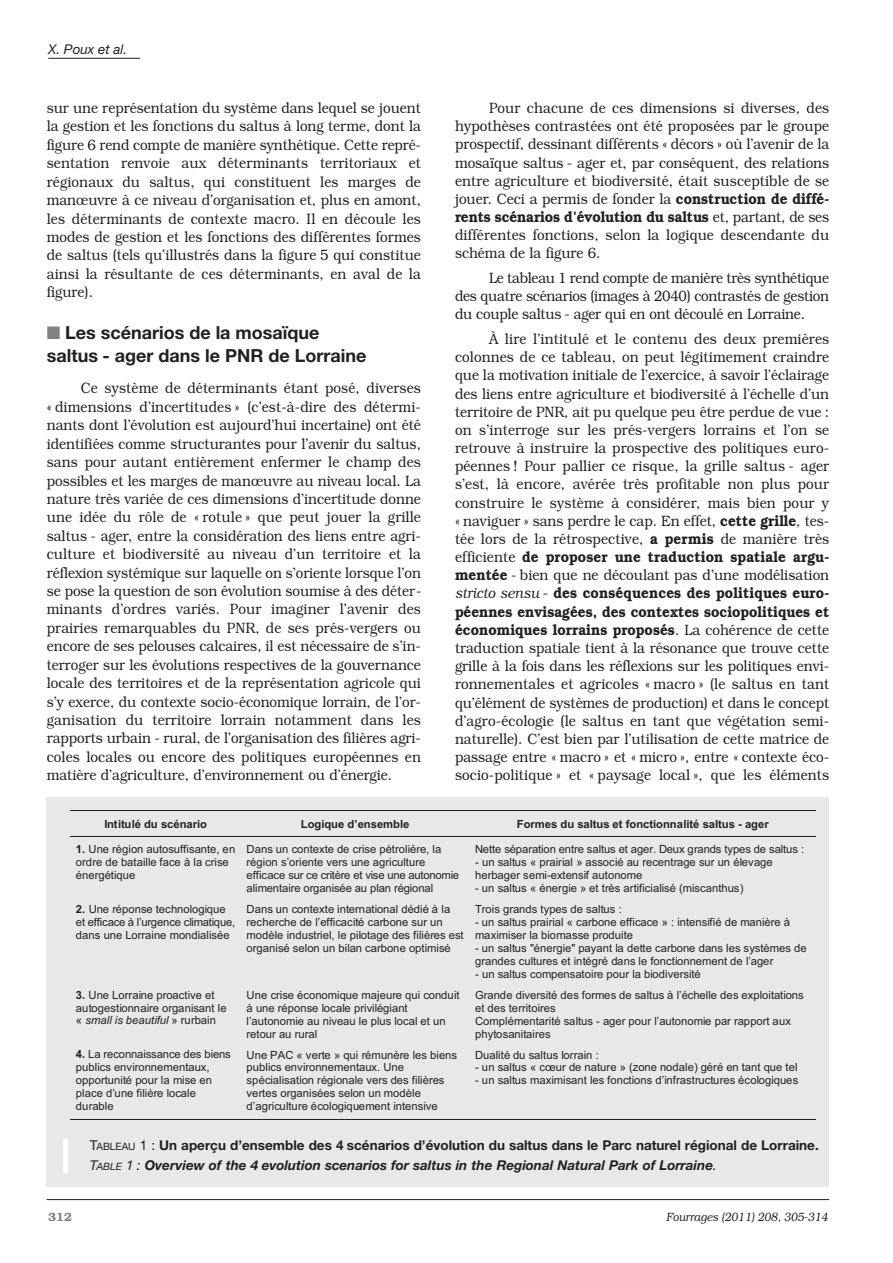
<style>
.page{position:relative;width:893px;height:1263px;background:#fff}
.page>*{position:absolute;margin:0;border:0;box-sizing:border-box;transform-origin:0 0}
.t1{font:700 18px/23px "Helvetica Neue";color:#231f20}
.t2{font:300 15px/18.1px "Bookman";letter-spacing:.01em;color:#231f20;text-align:justify;scale:.9 1}
.t3{font:700 13.5px/20.4px "Helvetica Neue";color:#231f20}
.t4{font:italic 13.5px "Helvetica Neue";color:#231f20}
.t5{font:italic 300 12px "Bookman";color:#231f20;scale:.9 1}
.t6{font:600 12px "Bookman";color:#808285}
.t7{font:11.25px/12.9px "Arial";letter-spacing:.005em;color:#231f20}
.t8{font:700 11.25px "Arial";color:#231f20}
.t9{font:11.25px "Arial";letter-spacing:-.015em;color:#231f20}
.s1{color:#808285}
.s2{font-weight:600}
.s3{font-style:italic}
.s4{font-weight:700}
.s5{font-weight:400}
.s6{font-weight:400;font-size:10.2px}
.s7{font-weight:400;font-style:italic}
.s8{font-weight:400;font-style:italic;font-size:10.2px}
</style>
<div class="page">
<hr style="left:48px;top:58px;width:92px;height:1px;background:#231f20">
<hr style="left:47px;top:1199px;width:782px;height:1px;background:#231f20">
<div style="left:47px;top:797px;width:782px;height:390px;background:#e7e8e9"></div>
<hr style="left:70px;top:811px;width:170px;height:1px;background:#231f20">
<hr style="left:241px;top:811px;width:228px;height:1px;background:#231f20">
<hr style="left:470px;top:811px;width:346px;height:1px;background:#231f20">
<hr style="left:70px;top:836px;width:170px;height:1px;background:#231f20">
<hr style="left:241px;top:836px;width:228px;height:1px;background:#231f20">
<hr style="left:470px;top:836px;width:346px;height:1px;background:#231f20">
<hr style="left:70px;top:1119px;width:170px;height:1px;background:#231f20">
<hr style="left:241px;top:1119px;width:228px;height:1px;background:#231f20">
<hr style="left:470px;top:1119px;width:346px;height:1px;background:#231f20">
<hr style="left:64px;top:1139px;width:4px;height:34px;background:#fff">
<p class="t4" style="left:48px;top:44px;width:80px">X. Poux et al.</p>
<p class="t2" style="left:47px;top:99px;width:417px">sur une représentation du système dans lequel se jouent la gestion et les fonctions du saltus à long terme, dont la figure 6 rend compte de manière synthétique. Cette repré&shy;sentation renvoie aux déterminants territoriaux et régionaux du saltus, qui constituent les marges de manœuvre à ce niveau d’organisation et, plus en amont, les déterminants de contexte macro. Il en découle les modes de gestion et les fonctions des différentes formes de saltus (tels qu’illustrés dans la figure 5 qui constitue ainsi la résultante de ces déterminants, en aval de la figure).</p>
<p class="t1" style="left:47px;top:323px;width:321px"><span class="s1">■</span> Les scénarios de la mosaïque saltus - ager dans le PNR de Lorraine</p>
<p class="t2" style="left:47px;top:379px;width:418px;text-indent:34px">Ce système de déterminants étant posé, diverses « dimensions d’incertitudes » (c’est-à-dire des détermi&shy;nants dont l’évolution est aujourd’hui incertaine) ont été identifiées comme structurantes pour l’avenir du saltus, sans pour autant entièrement enfermer le champ des possibles et les marges de manœuvre au niveau local. La nature très variée de ces dimensions d’incertitude donne une idée du rôle de « rotule » que peut jouer la grille saltus - ager, entre la considération des liens entre agri&shy;culture et biodiversité au niveau d’un territoire et la réflexion systémique sur laquelle on s’oriente lorsque l’on se pose la question de son évolution soumise à des déter&shy;minants d’ordres variés. Pour imaginer l’avenir des prairies remarquables du PNR, de ses prés-vergers ou encore de ses pelouses calcaires, il est nécessaire de s’in&shy;terroger sur les évolutions respectives de la gouvernance locale des territoires et de la représentation agricole qui s’y exerce, du contexte socio-économique lorrain, de l’or&shy;ganisation du territoire lorrain notamment dans les rapports urbain - rural, de l’organisation des filières agri&shy;coles locales ou encore des politiques européennes en matière d’agriculture, d’environnement ou d’énergie.</p>
<p class="t2" style="left:455px;top:99px;width:417px;text-indent:34px">Pour chacune de ces dimensions si diverses, des hypothèses contrastées ont été proposées par le groupe prospectif, dessinant différents « décors » où l’avenir de la mosaïque saltus - ager et, par conséquent, des relations entre agriculture et biodiversité, était susceptible de se jouer. Ceci a permis de fonder la <span class="s2">construction de diffé&shy;rents scénarios d’évolution du saltus</span> et, partant, de ses différentes fonctions, selon la logique descendante du schéma de la figure 6.</p>
<p class="t2" style="left:455px;top:269px;width:417px;text-indent:34px">Le tableau 1 rend compte de manière très synthétique des quatre scénarios (images à 2040) contrastés de gestion du couple saltus - ager qui en ont découlé en Lorraine.</p>
<p class="t2" style="left:455px;top:330px;width:417px;text-indent:34px">À lire l’intitulé et le contenu des deux premières colonnes de ce tableau, on peut légitimement craindre que la motivation initiale de l’exercice, à savoir l’éclairage des liens entre agriculture et biodiversité à l’échelle d’un territoire de PNR, ait pu quelque peu être perdue de vue : on s’interroge sur les prés-vergers lorrains et l’on se retrouve à instruire la prospective des politiques euro&shy;péennes ! Pour pallier ce risque, la grille saltus - ager s’est, là encore, avérée très profitable non plus pour construire le système à considérer, mais bien pour y « naviguer » sans perdre le cap. En effet, <span class="s2">cette grille</span>, tes&shy;tée lors de la rétrospective, <span class="s2">a permis</span> de manière très efficiente <span class="s2">de proposer une traduction spatiale argu&shy;mentée</span> - bien que ne découlant pas d’une modélisation <span class="s3">stricto sensu</span> - <span class="s2">des conséquences des politiques euro&shy;péennes envisagées, des contextes sociopolitiques et économiques lorrains proposés</span>. La cohérence de cette traduction spatiale tient à la résonance que trouve cette grille à la fois dans les réflexions sur les politiques envi&shy;ronnementales et agricoles « macro » (le saltus en tant qu’élément de systèmes de production) et dans le concept d’agro-écologie (le saltus en tant que végétation semi&shy;naturelle). C’est bien par l’utilisation de cette matrice de passage entre « macro » et « micro », entre « contexte éco&shy;socio-politique » et « paysage local », que les éléments</p>
<p class="t8" style="left:104px;top:816px;width:104px">Intitulé du scénario</p>
<p class="t8" style="left:301px;top:816px;width:110px">Logique d’ensemble</p>
<p class="t8" style="left:517px;top:816px;width:253px">Formes du saltus et fonctionnalité saltus - ager</p>
<p class="t7" style="left:76px;top:843px;width:161px"><span class="s4">1.</span> Une région autosuffisante, en ordre de bataille face à la crise énergétique</p>
<p class="t7" style="left:247px;top:843px;width:214px">Dans un contexte de crise pétrolière, la région s’oriente vers une agriculture efficace sur ce critère et vise une autonomie alimentaire organisée au plan régional</p>
<p class="t9" style="left:475px;top:842px;width:331px">Nette séparation entre saltus et ager. Deux grands types de saltus :</p>
<p class="t7" style="left:475px;top:856px;width:299px">- un saltus « prairial » associé au recentrage sur un élevage herbager semi-extensif autonome</p>
<p class="t7" style="left:475px;top:882px;width:270px">- un saltus « énergie » et très artificialisé (miscanthus)</p>
<p class="t7" style="left:76px;top:903px;width:161px"><span class="s4">2.</span> Une réponse technologique et efficace à l’urgence climatique, dans une Lorraine mondialisée</p>
<p class="t7" style="left:247px;top:903px;width:219px">Dans un contexte international dédié à la recherche de l’efficacité carbone sur un modèle industriel, le pilotage des filières est organisé selon un bilan carbone optimisé</p>
<p class="t7" style="left:475px;top:903px;width:148px">Trois grands types de saltus :</p>
<p class="t7" style="left:475px;top:916px;width:316px">- un saltus prairial « carbone efficace » : intensifié de manière à maximiser la biomasse produite</p>
<p class="t7" style="left:475px;top:942px;width:333px">- un saltus "énergie" payant la dette carbone dans les systèmes de grandes cultures et intégré dans le fonctionnement de l’ager</p>
<p class="t7" style="left:475px;top:967px;width:227px">- un saltus compensatoire pour la biodiversité</p>
<p class="t7" style="left:76px;top:988px;width:152px"><span class="s4">3.</span> Une Lorraine proactive et autogestionnaire organisant le « <span class="s3">small is beautiful</span> » rurbain</p>
<p class="t7" style="left:247px;top:988px;width:215px">Une crise économique majeure qui conduit à une réponse locale privilégiant l’autonomie au niveau le plus local et un retour au rural</p>
<p class="t7" style="left:475px;top:988px;width:330px">Grande diversité des formes de saltus à l’échelle des exploitations et des territoires<br>Complémentarité saltus - ager pour l’autonomie par rapport aux phytosanitaires</p>
<p class="t7" style="left:76px;top:1048px;width:157px"><span class="s4">4.</span> La reconnaissance des biens publics environnementaux, opportunité pour la mise en place d’une filière locale durable</p>
<p class="t7" style="left:247px;top:1048px;width:212px">Une PAC « verte » qui rémunère les biens publics environnementaux. Une spécialisation régionale vers des filières vertes organisées selon un modèle d’agriculture écologiquement intensive</p>
<p class="t7" style="left:475px;top:1048px;width:125px">Dualité du saltus lorrain :</p>
<p class="t7" style="left:475px;top:1061px;width:324px">- un saltus « cœur de nature » (zone nodale) géré en tant que tel</p>
<p class="t7" style="left:475px;top:1074px;width:325px">- un saltus maximisant les fonctions d’infrastructures écologiques</p>
<p class="t3" style="left:90px;top:1136px;width:731px"><span class="s5">T</span><span class="s6">ABLEAU</span> <span class="s5">1 :</span> Un aperçu d’ensemble des 4 scénarios d’évolution du saltus dans le Parc naturel régional de Lorraine.<br><span class="s7">T</span><span class="s8">ABLE</span> <span class="s7">1 :</span> <span class="s3">Overview of the 4 evolution scenarios for saltus in the Regional Natural Park of Lorraine</span><span class="s7">.</span></p>
<p class="t6" style="left:48px;top:1209px;width:25px">312</p>
<p class="t5" style="left:666px;top:1209px;width:181px">Fourrages (2011) 208, 305-314</p>
</div>
